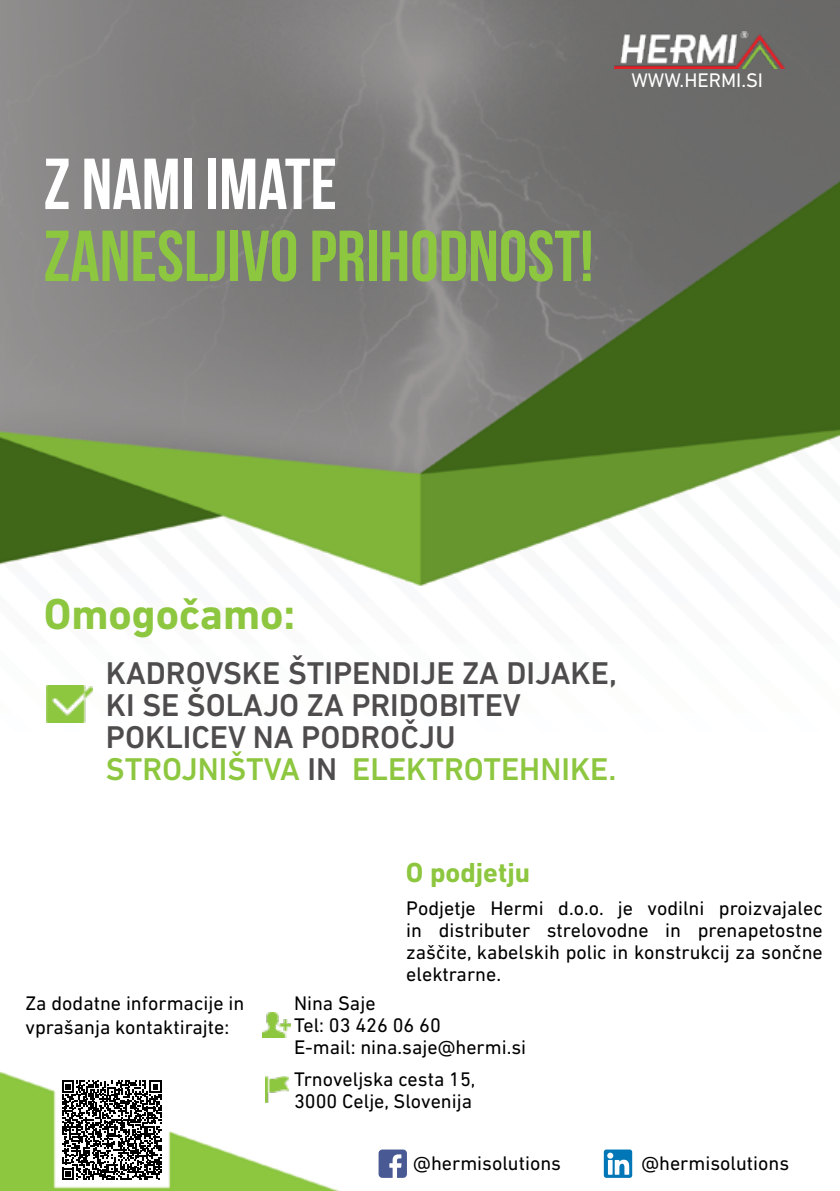
<style>
.page{position:relative;width:840px;height:1191px;background:#fff}
.page>*{position:absolute;margin:0;border:0;box-sizing:border-box;transform-origin:0 0}
.t1{font:700 72px "Bebas Neue";color:#8dc63f}
.t2{font:700 72px "Bebas Neue";color:#fff}
.t3{font:700 44px "DIN Next LT Pro";color:#8dc63f}
.t4{font:500 32px/32px "DIN Next LT Pro";color:#4e4c4d}
.t5{font:700 28px "DIN Next LT Pro";color:#8dc63f}
.t6{font:20px/22px "DIN Next LT Pro";color:#000}
.t7{font:20px/22px "DIN Next LT Pro";color:#000101;text-align:justify}
.t8{font:20px "DIN Next LT Pro";color:#fff}
.s1{color:#8dc63f}
</style>
<div class="page">
<img style="left:0;top:0;width:839px;height:1191px">
<svg style="left:378px;top:1149px;width:28px;height:28px"></svg>
<svg style="left:603px;top:1149px;width:28px;height:28px"></svg>
<img style="left:47px;top:686px;width:45px;height:36px">
<img style="left:262px;top:1012px;width:29px;height:25px">
<img style="left:265px;top:1076px;width:23px;height:26px">
<img style="left:614px;top:31px;width:170px;height:37px">
<svg style="left:62px;top:1080px;width:99px;height:100px"></svg>
<h1 class="t2" style="left:44px;top:145px;width:294px">Z NAMI IMATE</h1>
<h1 class="t1" style="left:44px;top:217px;width:551px">ZANESLJIVO PRIHODNOST!</h1>
<p class="t8" style="left:631px;top:69px;width:133px">WWW.HERMI.SI</p>
<h2 class="t3" style="left:44px;top:588px;width:253px">Omogočamo:</h2>
<h3 class="t4" style="left:106px;top:657px;width:512px">KADROVSKE ŠTIPENDIJE ZA DIJAKE,<br>KI SE ŠOLAJO ZA PRIDOBITEV<br>POKLICEV NA PODROČJU<br><span class="s1">STROJNIŠTVA</span> IN <span class="s1">ELEKTROTEHNIKE.</span></h3>
<h3 class="t5" style="left:405px;top:855px;width:126px">O podjetju</h3>
<p class="t7" style="left:406px;top:897px;width:418px">Podjetje Hermi d.o.o. je vodilni proizvajalec in distributer strelovodne in prenapetostne zaščite, kabelskih polic in konstrukcij za sončne elektrarne.</p>
<p class="t6" style="left:26px;top:991px;width:220px;line-height:24px">Za dodatne informacije in vprašanja kontaktirajte:</p>
<p class="t6" style="left:294px;top:992px;width:233px">Nina Saje<br>Tel: 03 426 06 60<br>E-mail: nina.saje@hermi.si</p>
<p class="t6" style="left:294px;top:1068px;width:183px">Trnoveljska cesta 15,<br>3000 Celje, Slovenija</p>
<p class="t6" style="left:413px;top:1151px;width:149px">@hermisolutions</p>
<p class="t6" style="left:641px;top:1151px;width:149px">@hermisolutions</p>
</div>
